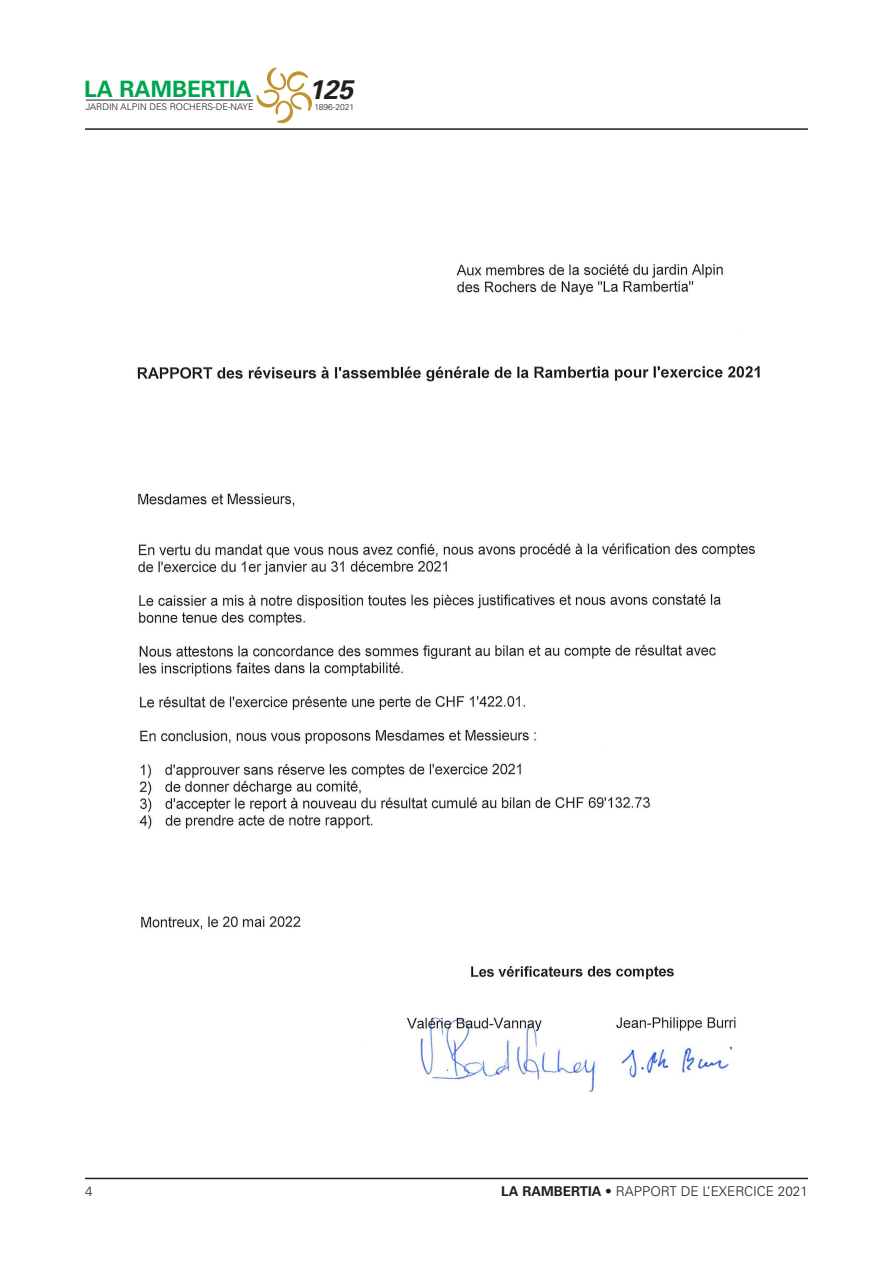
<style>
.page{position:relative;width:893px;height:1263px;background:#fff}
.page>*{position:absolute;margin:0;border:0;box-sizing:border-box;transform-origin:0 0}
.t1{font:italic 700 26.85px "Univers LT Pro 65";color:#231f20}
.t2{font:700 22.5px "Univers LT Pro 65";color:#00a54f}
.t3{font:300 13.5px "Univers LT Pro 45";color:#231f20}
.t4{font:300 9.3px "Univers LT Pro 45";color:#231f20}
.t5{font:300 8.4px "Univers LT Pro 45";color:#231f20}
.s1{font-family:"Univers LT Pro 65";font-weight:700}
</style>
<div class="page">
<hr style="left:85px;top:1178px;width:723px;height:1px;background:#231f20">
<hr style="left:85px;top:128px;width:723px;height:2px;background:#231f20">
<img style="left:137px;top:264px;width:623px;height:830px">
<hr style="left:86px;top:100px;width:167px;height:1px;background:#231f20">
<svg style="left:256px;top:67px;width:56px;height:57px"></svg>
<p class="t2" style="left:84px;top:73px;width:169px">LA RAMBERTIA</p>
<p class="t1" style="left:308px;top:71px;width:46px">125</p>
<p class="t4" style="left:86px;top:100px;width:169px">JARDIN ALPIN DES ROCHERS-DE-NAYE</p>
<p class="t5" style="left:314px;top:101px;width:41px">1896-2021</p>
<p class="t3" style="left:85px;top:1182px;width:9px">4</p>
<p class="t3" style="left:501px;top:1182px;width:308px"><span class="s1">LA RAMBERTIA</span> • RAPPORT DE L’EXERCICE 2021</p>
</div>
